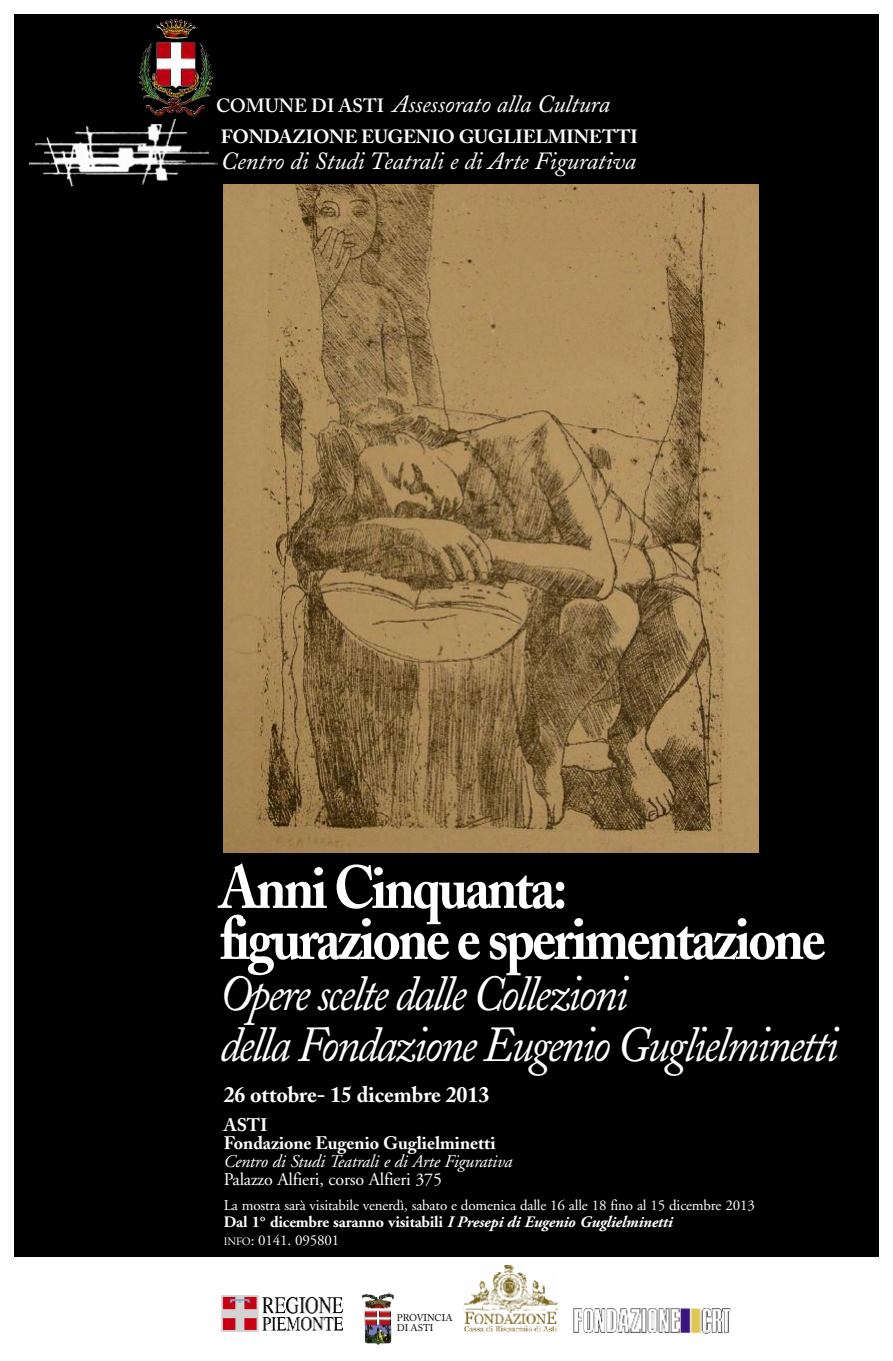
<style>
.page{position:relative;width:893px;height:1361px;background:#fff}
.page>*{position:absolute;margin:0;border:0;box-sizing:border-box;transform-origin:0 0}
.t1{font:700 60px/51px "Adobe Caslon";letter-spacing:-.05em;color:#fff;scale:.9 1}
.t2{font:italic 50px/51px "Adobe Caslon";letter-spacing:-.05em;color:#fff;scale:.9 1}
.t3{font:italic 24.5px "Adobe Caslon";letter-spacing:-.005em;color:#fff}
.t4{font:700 22px "Adobe Caslon";letter-spacing:-.005em;color:#fff}
.t5{font:700 19px "Adobe Caslon";letter-spacing:-.015em;color:#fff}
.t6{font:italic 18px "Adobe Garamond";letter-spacing:-.01em;color:#fff}
.t7{font:700 18px/18px "Adobe Caslon";letter-spacing:-.005em;color:#fff}
.t8{font:18px "Adobe Garamond";letter-spacing:-.01em;color:#fff}
.t9{font:italic 700 16px "Adobe Garamond Pro";letter-spacing:-.01em;color:#fff}
.t10{font:15px "Adobe Garamond";letter-spacing:-.01em;color:#fff}
.t11{font:9.7px/10.5px "Adobe Caslon";letter-spacing:-.005em;color:#000}
.s1{font-weight:600;font-style:normal;font-size:19px}
.s2{font-family:"Adobe Garamond";font-style:normal}
.s3{font-size:11.2px}
</style>
<div class="page">
<div style="left:14px;top:14px;width:865px;height:1243px;background:#000"></div>
<img style="left:361px;top:1293px;width:34px;height:52px">
<img style="left:222px;top:1295px;width:120px;height:37px">
<img style="left:573px;top:1308px;width:158px;height:26px">
<img style="left:464px;top:1265px;width:94px;height:67px">
<img style="left:28px;top:119px;width:190px;height:67px">
<img style="left:224px;top:185px;width:534px;height:667px">
<img style="left:159px;top:19px;width:33px;height:74px">
<h3 class="t3" style="left:216px;top:95px;width:395px"><span class="s1">COMUNE DI ASTI</span> Assessorato alla Cultura</h3>
<p class="t5" style="left:221px;top:129px;width:419px">FONDAZIONE EUGENIO GUGLIELMINETTI</p>
<h3 class="t3" style="left:221px;top:152px;width:417px">Centro di Studi Teatrali e di Arte Figurativa</h3>
<h1 class="t1" style="left:220px;top:868px;width:675px">Anni Cinquanta:<br>figurazione e sperimentazione</h1>
<h2 class="t2" style="left:220px;top:975px;width:689px">Opere scelte dalle Collezioni<br>della Fondazione Eugenio Guglielminetti</h2>
<h3 class="t4" style="left:224px;top:1086px;width:267px">26 ottobre- 15 dicembre 2013</h3>
<p class="t7" style="left:224px;top:1118px;width:273px">ASTI<br>Fondazione Eugenio Guglielminetti</p>
<p class="t6" style="left:224px;top:1154px;width:290px">Centro di Studi Teatrali e di Arte Figurativa</p>
<p class="t8" style="left:224px;top:1172px;width:220px">Palazzo Alfieri, corso Alfieri 375</p>
<p class="t10" style="left:224px;top:1199px;width:533px">La mostra sarà visitabile venerdì, sabato e domenica dalle 16 alle 18 fino al 15 dicembre 2013</p>
<p class="t9" style="left:224px;top:1215px;width:451px"><span class="s2">Dal 1° dicembre saranno visitabili</span> I Presepi di Eugenio Guglielminetti</p>
<p class="t10" style="left:224px;top:1234px;width:117px"><span class="s3">INFO</span>: 0141. 095801</p>
<p class="t11" style="left:397px;top:1313px;width:57px">PROVINCIA<br>DI ASTI</p>
</div>
